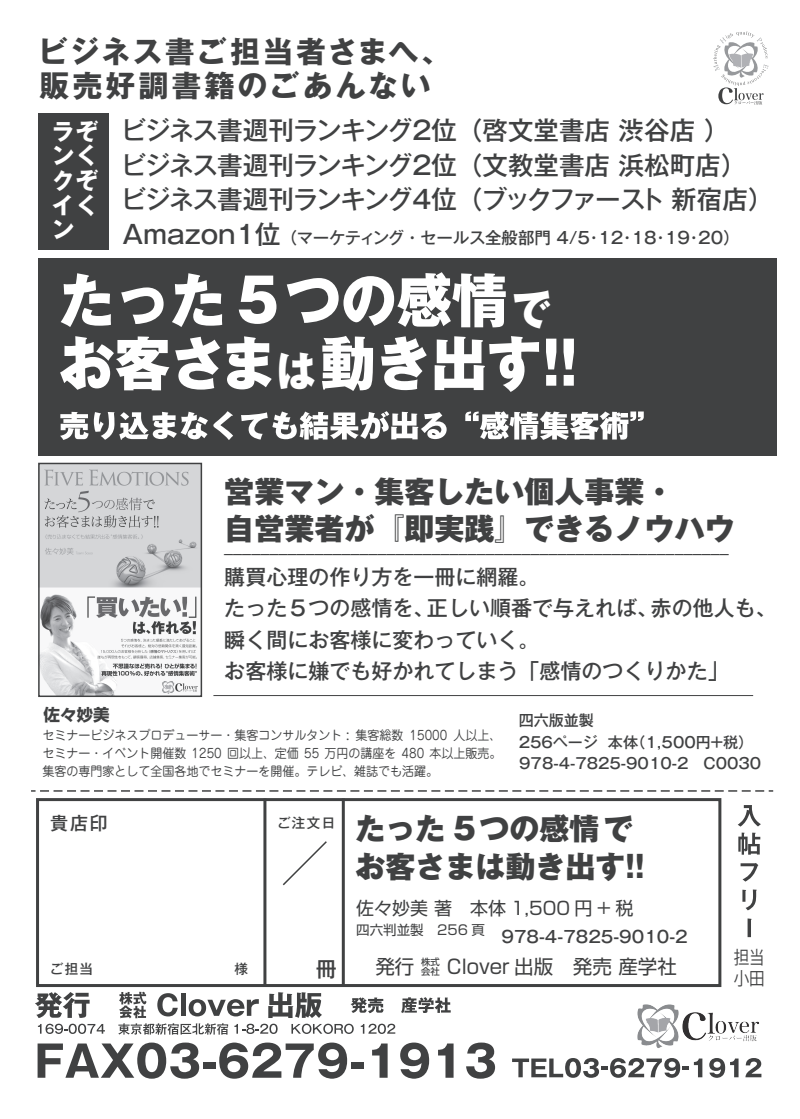
<style>
.page{position:relative;width:800px;height:1119px;background:#fff}
.page>*{position:absolute;margin:0;border:0;box-sizing:border-box;transform-origin:0 0}
.t1{font:800 58.5px/63px "Gothic MB101 Pro";color:#fff;scale:.95 1}
.t2{font:800 30px/37.5px "Gothic MB101 Pro";color:#404142}
.t3{font:700 30px/34.5px "Gothic MB101 Pro";letter-spacing:.09em;color:#404142}
.t4{font:500 25.5px/34.5px "Gothic MB101 Pro";letter-spacing:-.045em;color:#404142}
.t5{font:700 22.5px "Gothic MB101 Pro";letter-spacing:.065em;color:#fff}
.t6{font:500 21px/31.5px "Gothic MB101 Pro";color:#404142}
.t7{font:19.5px "Shin Go Pro";color:#404142}
.t8{font:18px "Shin Go Pro";color:#404142}
.t9{font:18px/21px "Koz Go Pr 6 N";color:#404142;scale:.86 1}
.t10{font:500 18px "Gothic MB101 Pro";color:#404142}
.t11{font:500 16.5px "Gothic MB101 Pro";color:#404142}
.t12{font:700 16.5px "Shin Go Pro";color:#404142}
.t13{font:500 15px/21.9px "Gothic MB101 Pro";color:#404142}
.t14{font:13.5px "Shin Go Pro";color:#404142}
.t15{font:500 13.5px "Gothic MB101 Pro";letter-spacing:.1em;color:#404142}
.t16{font:12.75px/18px "Jun 201 Pro";color:#404142;text-align:justify;scale:.94 1}
.t17{font:800 9px "Gothic MB101 Pro";color:#404142}
.s1{font-size:25.5px}
.s2{font-size:42px}
</style>
<div class="page">
<div style="left:38px;top:258px;width:738px;height:198px;background:#404142"></div>
<svg style="left:60px;top:411px;width:583px;height:29px"></svg>
<svg style="left:35px;top:992px;width:55px;height:25px"></svg>
<svg style="left:401px;top:997px;width:49px;height:15px"></svg>
<svg style="left:38px;top:1023px;width:67px;height:10px"></svg>
<svg style="left:118px;top:991px;width:277px;height:43px"></svg>
<svg style="left:38px;top:1042px;width:161px;height:36px"></svg>
<div style="left:203px;top:1061px;width:12px;height:7px;background:#404142"></div>
<svg style="left:219px;top:1042px;width:128px;height:36px"></svg>
<div style="left:351px;top:1061px;width:12px;height:7px;background:#404142"></div>
<svg style="left:372px;top:1043px;width:15px;height:34px"></svg>
<svg style="left:400px;top:1042px;width:29px;height:36px"></svg>
<svg style="left:438px;top:1043px;width:15px;height:34px"></svg>
<svg style="left:466px;top:1042px;width:29px;height:36px"></svg>
<svg style="left:512px;top:1058px;width:190px;height:19px"></svg>
<svg style="left:709px;top:1058px;width:29px;height:19px"></svg>
<svg style="left:745px;top:1058px;width:16px;height:19px"></svg>
<img style="left:637px;top:1004px;width:122px;height:44px">
<svg style="left:31px;top:790px;width:742px;height:1px"></svg>
<div style="left:36px;top:798px;width:685px;height:188px;border:3px solid #404142"></div>
<hr style="left:263px;top:798px;width:3px;height:188px;background:#404142">
<hr style="left:342px;top:798px;width:3px;height:188px;background:#404142">
<svg style="left:737px;top:805px;width:23px;height:132px"></svg>
<svg style="left:282px;top:841px;width:45px;height:45px"></svg>
<svg style="left:713px;top:31px;width:55px;height:74px"></svg>
<hr style="left:213px;top:695px;width:540px;height:1px;background:#404142">
<img style="left:41px;top:465px;width:158px;height:229px">
<div style="left:38px;top:113px;width:70px;height:137px;background:#404142"></div>
<div style="left:38px;top:462px;width:164px;height:235px;border:2px solid #404142"></div>
<h2 class="t3" style="left:38px;top:30px;width:415px">ビジネス書ご担当者さまへ、販売好調書籍のごあんない</h2>
<h3 class="t5" style="left:52px;top:112px;width:48px">ラぞ</h3>
<h3 class="t5" style="left:52px;top:137px;width:48px">ンく</h3>
<h3 class="t5" style="left:52px;top:162px;width:48px">クぞ</h3>
<h3 class="t5" style="left:52px;top:186px;width:48px">イく</h3>
<h3 class="t5" style="left:52px;top:211px;width:24px">ン</h3>
<h3 class="t4" style="left:121px;top:110px;width:654px">ビジネス書週刊ランキング２位（啓文堂書店 渋谷店 ）<br>ビジネス書週刊ランキング２位（文教堂書店 浜松町店）ビジネス書週刊ランキング４位（ブックファースト 新宿店）</h3>
<p class="t11" style="left:122px;top:224px;width:618px"><span class="s1">Amazon１位</span>（マーケティング・セールス全般部門 4/5･12･18･19･20）</p>
<h1 class="t1" style="left:59px;top:262px;width:547px">たった５つの感情<span class="s2">で</span>お客さま<span class="s2">は</span>動き出す!!</h1>
<h2 class="t2" style="left:224px;top:469px;width:512px">営業マン・集客したい個人事業・<br>自営業者が『即実践』できるノウハウ</h2>
<p class="t17" style="left:224px;top:547px;width:506px">――――――――――――――――――――――――――――――――――――――――――――――――――――――――</p>
<h3 class="t6" style="left:224px;top:558px;width:554px">購買心理の作り方を一冊に網羅。<br>たった５つの感情を、正しい順番で与えれば、赤の他人も、瞬く間にお客様に変わっていく。<br>お客様に嫌でも好かれてしまう「感情のつくりかた」</h3>
<p class="t12" style="left:44px;top:701px;width:67px">佐々妙美</p>
<p class="t16" style="left:42px;top:724px;width:489px">セミナービジネスプロデューサー・集客コンサルタント : 集客総数 15000 人以上、セミナー・イベント開催数 1250 回以上、定価 55 万円の講座を 480 本以上販売。集客の専門家として全国各地でセミナーを開催。テレビ、雑誌でも活躍。</p>
<p class="t13" style="left:518px;top:707px;width:244px">四六版並製<br>256ページ 本体（1,500円+税）<br>978-4-7825-9010-2　C0030</p>
<h3 class="t10" style="left:50px;top:808px;width:59px">貴店印</h3>
<p class="t15" style="left:50px;top:957px;width:45px">ご担当</p>
<p class="t15" style="left:277px;top:811px;width:60px">ご注文日</p>
<h2 class="t2" style="left:355px;top:806px;width:290px">たった５つの感情でお客さまは動き出す!!</h2>
<h3 class="t8" style="left:356px;top:893px;width:278px">佐々妙美 著　本体 1,500 円 + 税</h3>
<p class="t14" style="left:356px;top:918px;width:130px">四六判並製　256 頁</p>
<p class="t11" style="left:501px;top:923px;width:204px">978-4-7825-9010-2　</p>
<p class="t15" style="left:234px;top:957px;width:15px">様</p>
<h3 class="t6" style="left:315px;top:950px;width:22px">冊</h3>
<h3 class="t7" style="left:375px;top:950px;width:303px">発行 ㍿ Clover 出版　発売 産学社</h3>
<h3 class="t9" style="left:733px;top:947px;width:38px">担当小田</h3>
</div>
